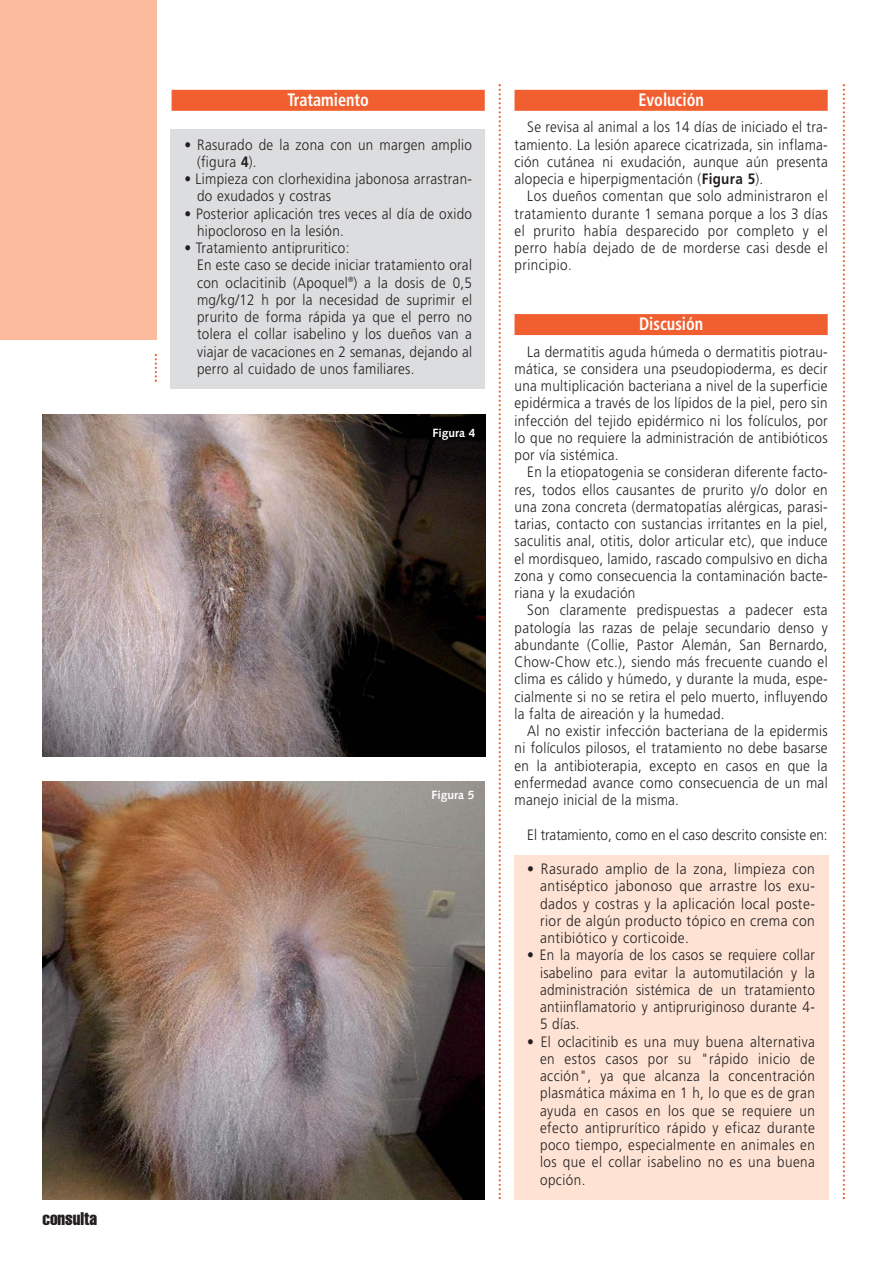
<style>
.page{position:relative;width:893px;height:1263px;background:#fff}
.page>*{position:absolute;margin:0;border:0;box-sizing:border-box;transform-origin:0 0}
.t1{font:700 condensed 18px "Frutiger";color:#fff;scale:.9 1}
.t2{font:extra-condensed 18px "Helvetica";color:#231f20}
.t3{font:300 15px/17.2px "Frutiger";letter-spacing:.02em;color:#231f20;text-align:justify;scale:.9 1}
.t4{font:300 15px/17.2px "Frutiger";letter-spacing:.02em;color:#231f20;text-align:justify;scale:.92 1}
.t5{font:300 15px "Frutiger";color:#231f20;scale:.9 1}
.t6{font:700 12px "Syntax";color:#fff}
.s1{font-weight:700}
</style>
<div class="page">
<div style="left:514px;top:855px;width:315px;height:344px;background:#fee3d4"></div>
<div style="left:170px;top:130px;width:315px;height:259px;background:#dcddde"></div>
<div style="left:172px;top:90px;width:313px;height:21px;background:#f15f30"></div>
<div style="left:514px;top:90px;width:314px;height:21px;background:#f15f30"></div>
<div style="left:514px;top:314px;width:314px;height:21px;background:#f15f30"></div>
<svg style="left:155px;top:354px;width:2px;height:28px"></svg>
<svg style="left:499px;top:84px;width:2px;height:1115px"></svg>
<svg style="left:843px;top:84px;width:2px;height:1115px"></svg>
<div style="left:0;top:0;width:156px;height:339px;background:#fbbb9c"></div>
<img style="left:43px;top:414px;width:443px;height:342px">
<img style="left:43px;top:781px;width:442px;height:418px">
<p class="t2" style="left:42px;top:1212px;width:56px">consulta</p>
<p class="t1" style="left:287px;top:93px;width:92px">Tratamiento</p>
<p class="t3" style="left:197px;top:137px;width:307px;text-indent:-13px">• Rasurado de la zona con un margen amplio (figura <span class="s1">4</span>).</p>
<p class="t3" style="left:197px;top:171px;width:307px;text-indent:-13px">• Limpieza con clorhexidina jabonosa arrastran&shy;do exudados y costras</p>
<p class="t3" style="left:197px;top:206px;width:307px;text-indent:-13px">• Posterior aplicación tres veces al día de oxido hipocloroso en la lesión.</p>
<p class="t3" style="left:197px;top:240px;width:307px;text-align:left;text-indent:-13px">• Tratamiento antipruritico:<br>En este caso se decide iniciar tratamiento oral con oclacitinib (Apoquel<sup>®</sup>) a la dosis de 0,5 mg/kg/12 h por la necesidad de suprimir el prurito de forma rápida ya que el perro no tolera el collar isabelino y los dueños van a viajar de vacaciones en 2 semanas, dejando al perro al cuidado de unos familiares.</p>
<p class="t6" style="left:432px;top:428px;width:45px">Figura 4</p>
<p class="t6" style="left:432px;top:790px;width:45px">Figura 5</p>
<p class="t1" style="left:638px;top:93px;width:74px">Evolución</p>
<p class="t3" style="left:514px;top:120px;width:350px;text-indent:13px">Se revisa al animal a los 14 días de iniciado el tra&shy;tamiento. La lesión aparece cicatrizada, sin inflama&shy;ción cutánea ni exudación, aunque aún presenta alopecia e hiperpigmentación (<span class="s1">Figura 5</span>).</p>
<p class="t3" style="left:514px;top:189px;width:349px;text-indent:13px">Los dueños comentan que solo administraron el tratamiento durante 1 semana porque a los 3 días el prurito había desparecido por completo y el perro había dejado de de morderse casi desde el principio.</p>
<p class="t1" style="left:639px;top:317px;width:73px">Discusión</p>
<p class="t3" style="left:514px;top:344px;width:349px;text-indent:13px">La dermatitis aguda húmeda o dermatitis piotrau&shy;mática, se considera una pseudopioderma, es decir una multiplicación bacteriana a nivel de la superficie epidérmica a través de los lípidos de la piel, pero sin infección del tejido epidérmico ni los folículos, por lo que no requiere la administración de antibióticos por vía sistémica.</p>
<p class="t3" style="left:514px;top:465px;width:350px;text-indent:13px">En la etiopatogenia se consideran diferente facto&shy;res, todos ellos causantes de prurito y/o dolor en una zona concreta (dermatopatías alérgicas, parasi&shy;tarias, contacto con sustancias irritantes en la piel, saculitis anal, otitis, dolor articular etc), que induce el mordisqueo, lamido, rascado compulsivo en dicha zona y como consecuencia la contaminación bacte&shy;riana y la exudación</p>
<p class="t3" style="left:514px;top:603px;width:349px;text-indent:13px">Son claramente predispuestas a padecer esta patología las razas de pelaje secundario denso y abundante (Collie, Pastor Alemán, San Bernardo, Chow-Chow etc.), siendo más frecuente cuando el clima es cálido y húmedo, y durante la muda, espe&shy;cialmente si no se retira el pelo muerto, influyendo la falta de aireación y la humedad.</p>
<p class="t3" style="left:514px;top:723px;width:349px;text-indent:13px">Al no existir infección bacteriana de la epidermis ni folículos pilosos, el tratamiento no debe basarse en la antibioterapia, excepto en casos en que la enfermedad avance como consecuencia de un mal manejo inicial de la misma.</p>
<p class="t5" style="left:527px;top:828px;width:335px">El tratamiento, como en el caso descrito consiste en:</p>
<p class="t4" style="left:540px;top:861px;width:300px;text-indent:-13px">• Rasurado amplio de la zona, limpieza con antiséptico jabonoso que arrastre los exu&shy;dados y costras y la aplicación local poste&shy;rior de algún producto tópico en crema con antibiótico y corticoide.</p>
<p class="t3" style="left:540px;top:948px;width:307px;text-indent:-13px">• En la mayoría de los casos se requiere collar isabelino para evitar la automutilación y la administración sistémica de un tratamiento antiinflamatorio y antipruriginoso durante 4- 5 días.</p>
<p class="t3" style="left:540px;top:1034px;width:307px;text-indent:-13px">• El oclacitinib es una muy buena alternativa en estos casos por su "rápido inicio de acción", ya que alcanza la concentración plasmática máxima en 1 h, lo que es de gran ayuda en casos en los que se requiere un efecto antiprurítico rápido y eficaz durante poco tiempo, especialmente en animales en los que el collar isabelino no es una buena opción.</p>
</div>
